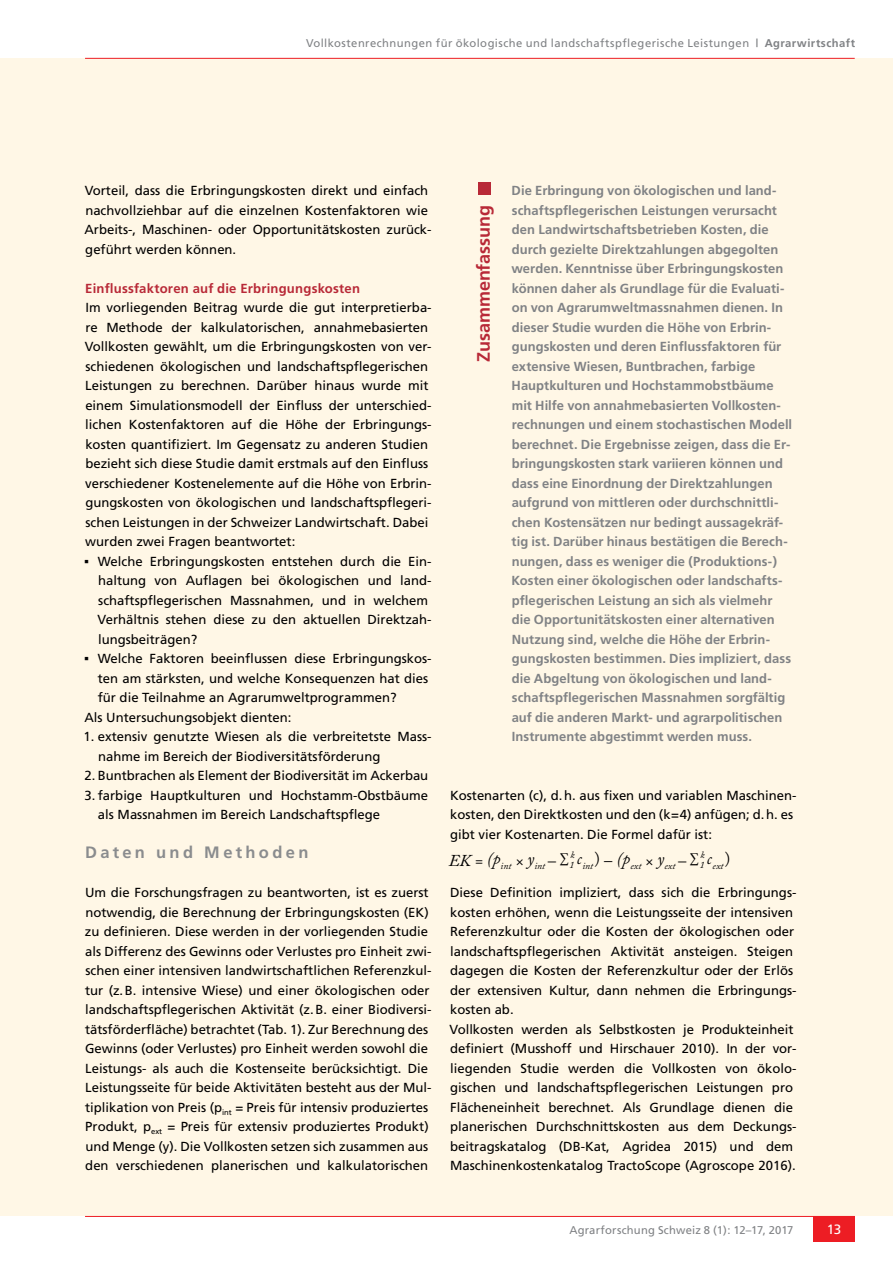
<style>
.page{position:relative;width:893px;height:1263px;background:#fff}
.page>*{position:absolute;margin:0;border:0;box-sizing:border-box;transform-origin:0 0}
.t1{font:700 18px "Frutiger";color:#b82937}
.t2{font:700 16.5px "Frutiger";letter-spacing:.205em;color:#8a8c8e}
.t3{font:italic 16.5px "Adobe Caslon Pro";color:#000}
.t4{font:13.5px "Frutiger";color:#fff}
.t5{font:13.2px/19.5px "Frutiger";color:#000}
.t6{font:700 13.2px/19.5px "Frutiger";letter-spacing:.005em;color:#808285}
.t7{font:700 13.2px "Frutiger";letter-spacing:.015em;color:#b82937}
.t8{font:11.25px "Frutiger";letter-spacing:.04em;color:#808285}
.t9{font:11.25px "Frutiger";letter-spacing:.015em;color:#808285}
.t10{font:italic 9.6px "Adobe Caslon Pro";letter-spacing:.005em;color:#000}
.s1{font-weight:700}
.s2{font-family:"Universal Newswith Comm Pi"}
.s3{font-style:normal}
</style>
<div class="page">
<div style="left:0;top:58px;width:893px;height:1158px;background:#fff7e6"></div>
<hr style="left:85px;top:1216px;width:770px;height:1px;background:#ed1d24">
<div style="left:813px;top:1216px;width:42px;height:26px;background:#ed1d24"></div>
<hr style="left:85px;top:58px;width:770px;height:1px;background:#ed1d24">
<div style="left:478px;top:182px;width:13px;height:13px;background:#b82937"></div>
<p class="t8" style="left:306px;top:36px;width:551px">Vollkostenrechnungen für ökologische und landschaftspflegerische Leistungen <span class="s1">| Agrarwirtschaft</span></p>
<p class="t5" style="left:84px;top:181px;width:349px">Vorteil, dass die Erbringungskosten direkt und einfach nachvollziehbar auf die einzelnen Kostenfaktoren wie Arbeits-, Maschinen- oder Opportunitätskosten zurück&shy;geführt werden können.</p>
<p class="t7" style="left:85px;top:280px;width:276px">Einflussfaktoren auf die Erbringungskosten</p>
<p class="t5" style="left:85px;top:298px;width:348px">Im vorliegenden Beitrag wurde die gut interpretierba&shy;re Methode der kalkulatorischen, annahmebasierten Vollkosten gewählt, um die Erbringungskosten von ver&shy;schiedenen ökologischen und landschaftspflegerischen Leistungen zu berechnen. Darüber hinaus wurde mit einem Simulationsmodell der Einfluss der unterschied&shy;lichen Kostenfaktoren auf die Höhe der Erbringungs&shy;kosten quantifiziert. Im Gegensatz zu anderen Studien bezieht sich diese Studie damit erstmals auf den Einfluss verschiedener Kostenelemente auf die Höhe von Erbrin&shy;gungskosten von ökologischen und landschaftspflegeri&shy;schen Leistungen in der Schweizer Landwirtschaft. Dabei wurden zwei Fragen beantwortet:</p>
<p class="t5" style="left:97px;top:551px;width:336px;text-indent:-13px"><span class="s2">▪</span> Welche Erbringungskosten entstehen durch die Ein&shy;haltung von Auflagen bei ökologischen und land&shy;schaftspflegerischen Massnahmen, und in welchem Verhältnis stehen diese zu den aktuellen Direktzah&shy;lungsbeiträgen?</p>
<p class="t5" style="left:85px;top:649px;width:348px"><span class="s2">▪</span> Welche Faktoren beeinflussen diese Erbringungskos-</p>
<p class="t5" style="left:98px;top:668px;width:332px">ten am stärksten, und welche Konsequenzen hat dies</p>
<p class="t5" style="left:98px;top:688px;width:300px">für die Teilnahme an Agrarumweltprogrammen?</p>
<p class="t5" style="left:84px;top:707px;width:209px">Als Untersuchungsobjekt dienten:</p>
<p class="t5" style="left:98px;top:727px;width:335px;text-indent:-15px">1. extensiv genutzte Wiesen als die verbreitetste Mass&shy;nahme im Bereich der Biodiversitätsförderung</p>
<p class="t5" style="left:85px;top:766px;width:345px">2. Buntbrachen als Element der Biodiversität im Ackerbau</p>
<p class="t5" style="left:98px;top:785px;width:332px;text-indent:-13px">3. farbige Hauptkulturen und Hochstamm-Obstbäume als Massnahmen im Bereich Landschaftspflege</p>
<p class="t2" style="left:85px;top:843px;width:225px">Daten und Methoden</p>
<p class="t5" style="left:85px;top:883px;width:348px">Um die Forschungsfragen zu beantworten, ist es zuerst notwendig, die Berechnung der Erbringungskosten (EK) zu definieren. Diese werden in der vorliegenden Studie als Differenz des Gewinns oder Verlustes pro Einheit zwi&shy;schen einer intensiven landwirtschaftlichen Referenzkul&shy;tur (z.B. intensive Wiese) und einer ökologischen oder landschaftspflegerischen Aktivität (z.B. einer Biodiversi&shy;tätsförderfläche) betrachtet (Tab. 1). Zur Berechnung des Gewinns (oder Verlustes) pro Einheit werden sowohl die Leistungs- als auch die Kostenseite berücksichtigt. Die Leistungsseite für beide Aktivitäten besteht aus der Mul&shy;tiplikation von Preis (p<sub>int</sub> = Preis für intensiv produziertes Produkt, p<sub>ext</sub> = Preis für extensiv produziertes Produkt) und Menge (y). Die Vollkosten setzen sich zusammen aus den verschiedenen planerischen und kalkulatorischen</p>
<h1 class="t1" style="left:473px;top:362px;width:158px;rotate:-90deg">Zusammenfassung</h1>
<p class="t6" style="left:511px;top:181px;width:282px">Die Erbringung von ökologischen und land&shy;schaftspflegerischen Leistungen verursacht den Landwirtschaftsbetrieben Kosten, die durch gezielte Direktzahlungen abgegolten werden. Kenntnisse über Erbringungskosten können daher als Grundlage für die Evaluati&shy;on von Agrarumweltmassnahmen dienen. In dieser Studie wurden die Höhe von Erbrin&shy;gungskosten und deren Einflussfaktoren für extensive Wiesen, Buntbrachen, farbige Hauptkulturen und Hochstammobstbäume mit Hilfe von annahmebasierten Vollkosten&shy;rechnungen und einem stochastischen Modell berechnet. Die Ergebnisse zeigen, dass die Er&shy;bringungskosten stark variieren können und dass eine Einordnung der Direktzahlungen aufgrund von mittleren oder durchschnittli&shy;chen Kostensätzen nur bedingt aussagekräf&shy;tig ist. Darüber hinaus bestätigen die Berech&shy;nungen, dass es weniger die (Produktions-)<br>Kosten einer ökologischen oder landschafts&shy;pflegerischen Leistung an sich als vielmehr die Opportunitätskosten einer alternativen Nutzung sind, welche die Höhe der Erbrin&shy;gungskosten bestimmen. Dies impliziert, dass die Abgeltung von ökologischen und land&shy;schaftspflegerischen Massnahmen sorgfältig auf die anderen Markt- und agrarpolitischen Instrumente abgestimmt werden muss.</p>
<p class="t5" style="left:450px;top:785px;width:348px">Kostenarten (c), d.h. aus fixen und variablen Maschinen&shy;kosten, den Direktkosten und den (k=4) anfügen; d.h. es gibt vier Kostenarten. Die Formel dafür ist:</p>
<p class="t3" style="left:449px;top:851px;width:127px">EK = (p<sub>int</sub> × y<sub>int</sub> – <span class="s3">∑</span> <sup>k</sup></p>
<p class="t10" style="left:570px;top:860px;width:137px">1 <sup>c</sup>int<sup>)</sup> <sup>–</sup> <sup>(p</sup>ext <sup>×</sup> <sup>y</sup>ext <sup>–</sup> <sup>∑</sup>k</p>
<p class="t10" style="left:700px;top:860px;width:32px">1 <sup>c</sup>ext<sup>)</sup></p>
<p class="t5" style="left:450px;top:883px;width:348px">Diese Definition impliziert, dass sich die Erbringungs&shy;kosten erhöhen, wenn die Leistungsseite der intensiven Referenzkultur oder die Kosten der ökologischen oder landschaftspflegerischen Aktivität ansteigen. Steigen dagegen die Kosten der Referenzkultur oder der Erlös der extensiven Kultur, dann nehmen die Erbringungs&shy;kosten ab.<br>Vollkosten werden als Selbstkosten je Produkteinheit definiert (Musshoff und Hirschauer 2010). In der vor&shy;liegenden Studie werden die Vollkosten von ökolo&shy;gischen und landschaftspflegerischen Leistungen pro Flächeneinheit berechnet. Als Grundlage dienen die planerischen Durchschnittskosten aus dem Deckungs&shy;beitragskatalog (DB-Kat, Agridea 2015) und dem Maschinenkostenkatalog TractoScope (Agroscope 2016).</p>
<p class="t9" style="left:569px;top:1223px;width:226px">Agrarforschung Schweiz 8 (1): 12–17, 2017</p>
<p class="t4" style="left:827px;top:1221px;width:16px">13</p>
</div>
